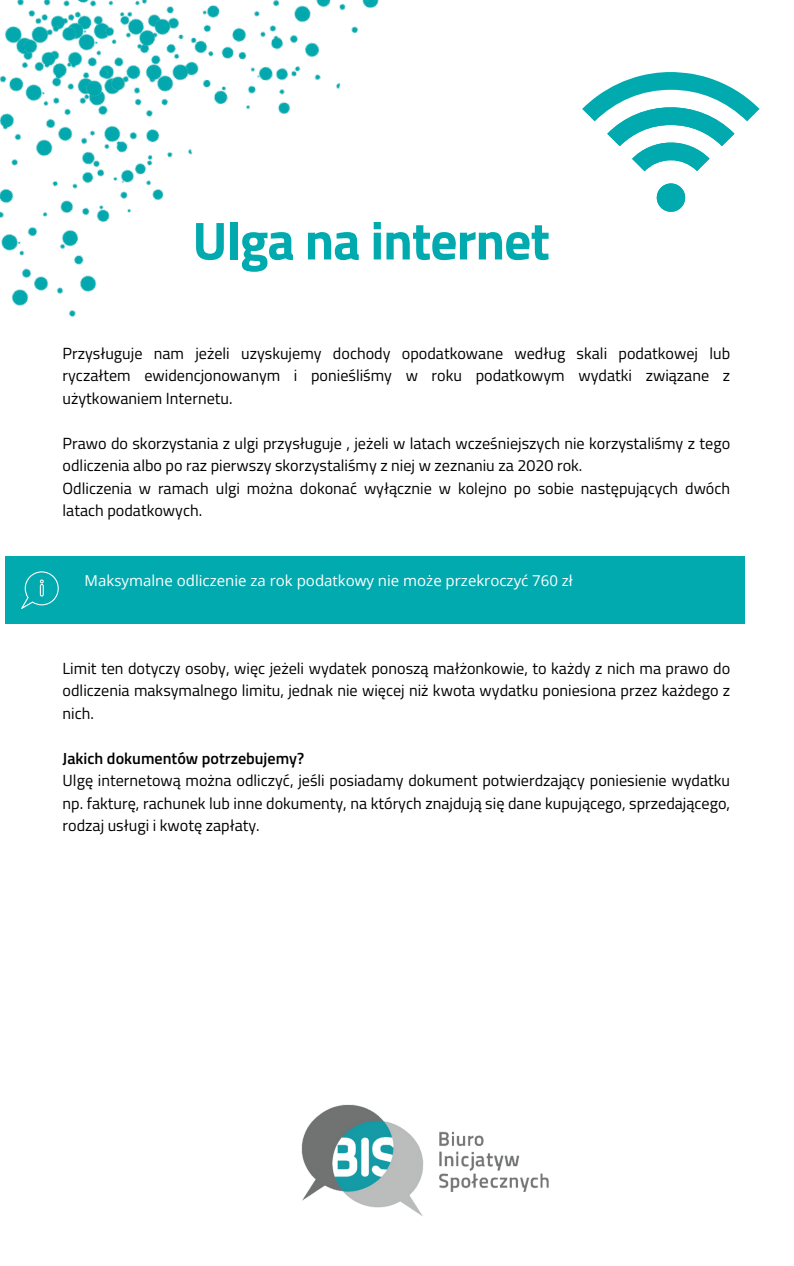
<style>
.page{position:relative;width:794px;height:1266px;background:#fff}
.page>*{position:absolute;margin:0;border:0;box-sizing:border-box;transform-origin:0 0}
.t1{font:700 53.55px "Titillium Web";letter-spacing:-.02em;color:#00aaaf}
.t2{font:16.12px/22.5px "Titillium Web";color:#000;text-align:justify}
.t3{font:600 16.12px "Titillium Web";color:#000}
.t4{font:15px "Open Sans";color:#fff}
</style>
<div class="page">
<img style="left:301px;top:1104px;width:248px;height:112px">
<div style="left:5px;top:556px;width:739px;height:67px;background:#00aaaf"></div>
<svg style="left:21px;top:571px;width:38px;height:38px"></svg>
<svg style="left:582px;top:72px;width:177px;height:140px"></svg>
<div style="left:656px;top:183px;width:28px;height:29px;background:#00aaaf;border-radius:50%"></div>
<img style="left:253px;top:0;width:126px;height:114px">
<img style="left:0;top:0;width:253px;height:317px">
<h1 class="t1" style="left:192px;top:199px;width:359px">Ulga na internet</h1>
<p class="t2" style="left:63px;top:341px;width:668px">Przysługuje nam jeżeli uzyskujemy dochody opodatkowane według skali podatkowej lub ryczałtem ewidencjonowanym i ponieśliśmy w roku podatkowym wydatki związane z użytkowaniem Internetu.</p>
<p class="t2" style="left:63px;top:431px;width:668px;text-align:left">Prawo do skorzystania z ulgi przysługuje , jeżeli w latach wcześniejszych nie korzystaliśmy z tego odliczenia albo po raz pierwszy skorzystaliśmy z niej w zeznaniu za 2020 rok.<br>Odliczenia w ramach ulgi można dokonać wyłącznie w kolejno po sobie następujących dwóch latach podatkowych.</p>
<p class="t4" style="left:85px;top:569px;width:489px">Maksymalne odliczenie za rok podatkowy nie może przekroczyć 760 zł</p>
<p class="t2" style="left:63px;top:656px;width:668px">Limit ten dotyczy osoby, więc jeżeli wydatek ponoszą małżonkowie, to każdy z nich ma prawo do odliczenia maksymalnego limitu, jednak nie więcej niż kwota wydatku poniesiona przez każdego z nich.</p>
<p class="t3" style="left:63px;top:745px;width:243px">Jakich dokumentów potrzebujemy?</p>
<p class="t2" style="left:63px;top:769px;width:668px">Ulgę internetową można odliczyć, jeśli posiadamy dokument potwierdzający poniesienie wydatku np. fakturę, rachunek lub inne dokumenty, na których znajdują się dane kupującego, sprzedającego, rodzaj usługi i kwotę zapłaty.</p>
</div>
